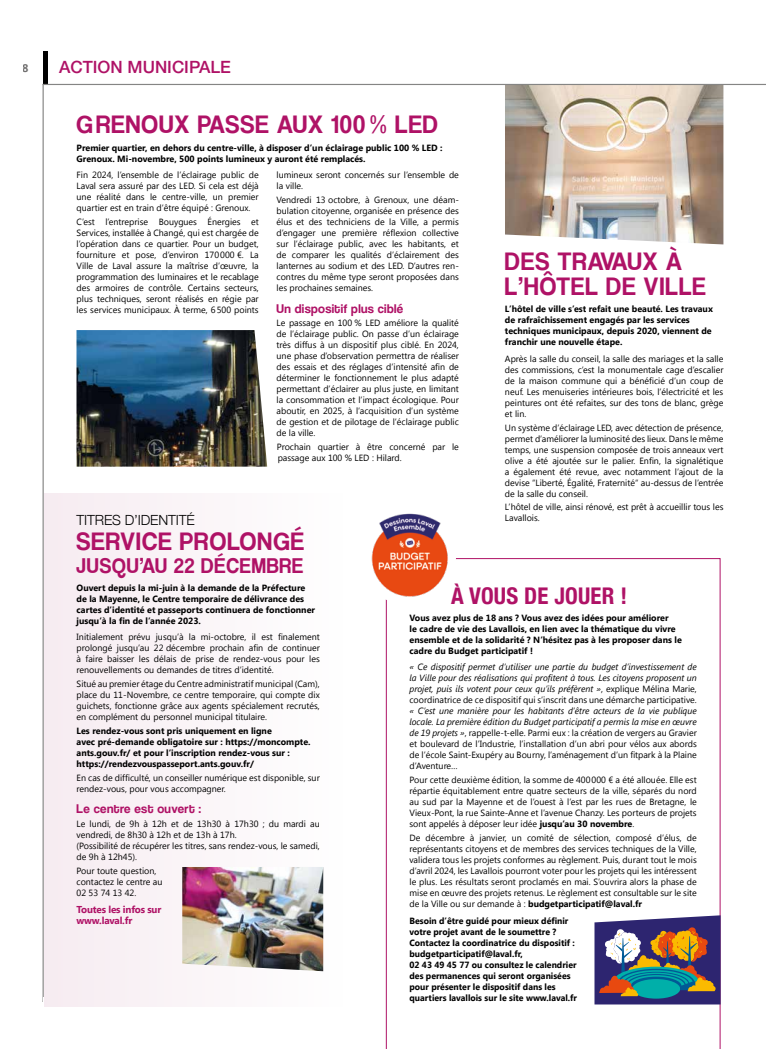
<style>
.page{position:relative;width:766px;height:1049px;background:#fff}
.page>*{position:absolute;margin:0;border:0;box-sizing:border-box;transform-origin:0 0}
.t1{font:26px/25px "Coolvetica Rg";letter-spacing:.05em;color:#af1266;scale:.95 1}
.t2{font:700 condensed 23px "Helvetica Neue";letter-spacing:.01em;color:#af1266}
.t3{font:22px "Coolvetica Rg";letter-spacing:.05em;color:#af1266;scale:.93 1}
.t4{font:500 17px "Helvetica Neue LT Std";color:#af1266}
.t5{font:300 14px "Helvetica Neue";letter-spacing:-.01em;color:#000}
.t6{font:13px "Coolvetica Rg";letter-spacing:.03em;color:#af1266}
.t7{font:700 11px "Segoe UI";color:#706f6f}
.t8{font:700 10px/11px "Segoe UI";letter-spacing:-.02em;color:#af1266}
.t9{font:9px/11px "Segoe UI";color:#000;text-align:justify}
.t10{font:700 9px/11px "Segoe UI";color:#000}
.t11{font:italic 9px/11px "Segoe UI";color:#000;text-align:justify}
.s1{font-style:normal}
.s2{font-style:italic}
.s3{font-weight:700}
</style>
<div class="page">
<img style="left:505px;top:85px;width:218px;height:159px">
<div style="left:43px;top:51px;width:5px;height:34px;background:#000"></div>
<hr style="left:43px;top:84px;width:722px;height:1px;background:#858584">
<hr style="left:43px;top:84px;width:1px;height:918px;background:#858584">
<div style="left:44px;top:493px;width:298px;height:513px;background:#faf4f7"></div>
<svg style="left:386px;top:558px;width:334px;height:491px"></svg>
<img style="left:182px;top:867px;width:141px;height:104px">
<img style="left:76px;top:330px;width:191px;height:137px">
<div style="left:354px;top:501px;width:102px;height:102px;background:#fff;border-radius:50%"></div>
<img style="left:371px;top:513px;width:80px;height:86px">
<svg style="left:594px;top:915px;width:126px;height:89px;background:#666674"></svg>
<p class="t7" style="left:23px;top:60px;width:8px">8</p>
<h3 class="t4" style="left:59px;top:56px;width:173px">ACTION MUNICIPALE</h3>
<h1 class="t1" style="left:77px;top:112px;width:381px">GRENOUX PASSE AUX 100 % LED</h1>
<p class="t10" style="left:77px;top:141px;width:367px">Premier quartier, en dehors du centre-ville, à disposer d’un éclairage public 100 % LED :<br>Grenoux. Mi-novembre, 500 points lumineux y auront été remplacés.</p>
<p class="t9" style="left:77px;top:169px;width:184px">Fin 2024, l’ensemble de l’éclairage public de Laval sera assuré par des LED. Si cela est déjà une réalité dans le centre-ville, un premier quartier est en train d’être équipé : Grenoux.</p>
<p class="t9" style="left:77px;top:216px;width:184px">C’est l’entreprise Bouygues Énergies et Services, installée à Changé, qui est chargée de l’opération dans ce quartier. Pour un budget, fourniture et pose, d’environ 170000 €. La Ville de Laval assure la maîtrise d’œuvre, la programmation des luminaires et le recablage des armoires de contrôle. Certains secteurs, plus techniques, seront réalisés en régie par les services municipaux. À terme, 6500 points</p>
<p class="t9" style="left:276px;top:169px;width:184px">lumineux seront concernés sur l’ensemble de la ville.</p>
<p class="t9" style="left:276px;top:194px;width:184px">Vendredi 13 octobre, à Grenoux, une déam&shy;bulation citoyenne, organisée en présence des élus et des techniciens de la Ville, a permis d’engager une première réflexion collective sur l’éclairage public, avec les habitants, et de comparer les qualités d’éclairement des lanternes au sodium et des LED. D’autres ren&shy;contres du même type seront proposées dans les prochaines semaines.</p>
<h3 class="t6" style="left:276px;top:301px;width:128px">Un dispositif plus ciblé</h3>
<p class="t9" style="left:276px;top:317px;width:184px">Le passage en 100 % LED améliore la qualité de l’éclairage public. On passe d’un éclairage très diffus à un dispositif plus ciblé. En 2024, une phase d’observation permettra de réaliser des essais et des réglages d’intensité afin de déterminer le fonctionnement le plus adapté permettant d’éclairer au plus juste, en limitant la consommation et l’impact écologique. Pour aboutir, en 2025, à l’acquisition d’un système de gestion et de pilotage de l’éclairage public de la ville.</p>
<p class="t9" style="left:277px;top:441px;width:184px">Prochain quartier à être concerné par le passage aux 100 % LED : Hilard.</p>
<h1 class="t1" style="left:505px;top:248px;width:212px">DES TRAVAUX À<br>L’HÔTEL DE VILLE</h1>
<p class="t10" style="left:505px;top:303px;width:209px">L’hôtel de ville s’est refait une beauté. Les travaux de rafraîchissement engagés par les services techniques municipaux, depuis 2020, viennent de franchir une nouvelle étape.</p>
<p class="t9" style="left:505px;top:353px;width:220px">Après la salle du conseil, la salle des mariages et la salle des commissions, c’est la monumentale cage d’escalier de la maison commune qui a bénéficié d’un coup de neuf. Les menuiseries intérieures bois, l’électricité et les peintures ont été refaites, sur des tons de blanc, grège et lin.</p>
<p class="t9" style="left:505px;top:421px;width:220px">Un système d’éclairage LED, avec détection de présence, permet d’améliorer la luminosité des lieux. Dans le même temps, une suspension composée de trois anneaux vert olive a été ajoutée sur le palier. Enfin, la signalétique a également été revue, avec notamment l’ajout de la devise “Liberté, Égalité, Fraternité“ au-dessus de l’entrée de la salle du conseil.</p>
<p class="t9" style="left:505px;top:501px;width:220px">L’hôtel de ville, ainsi rénové, est prêt à accueillir tous les<br>Lavallois.</p>
<h3 class="t5" style="left:77px;top:509px;width:120px">TITRES D’IDENTITÉ</h3>
<h1 class="t1" style="left:77px;top:529px;width:241px">SERVICE PROLONGÉ</h1>
<h3 class="t3" style="left:77px;top:553px;width:245px">JUSQU’AU 22 DÉCEMBRE</h3>
<p class="t10" style="left:77px;top:581px;width:240px">Ouvert depuis la mi-juin à la demande de la Préfecture de la Mayenne, le Centre temporaire de délivrance des cartes d’identité et passeports continuera de fonctionner jusqu’à la fin de l’année 2023.</p>
<p class="t9" style="left:77px;top:631px;width:245px">Initialement prévu jusqu’à la mi-octobre, il est finalement prolongé jusqu’au 22 décembre prochain afin de continuer à faire baisser les délais de prise de rendez-vous pour les renouvellements ou demandes de titres d’identité.</p>
<p class="t9" style="left:77px;top:678px;width:245px">Situé au premier étage du Centre administratif municipal (Cam), place du 11-Novembre, ce centre temporaire, qui compte dix guichets, fonctionne grâce aux agents spécialement recrutés, en complément du personnel municipal titulaire.</p>
<p class="t10" style="left:77px;top:725px;width:235px">Les rendez-vous sont pris uniquement en ligne<br>avec pré-demande obligatoire sur : https://moncompte. ants.gouv.fr/ et pour l’inscription rendez-vous sur : https://rendezvouspasseport.ants.gouv.fr/</p>
<p class="t9" style="left:77px;top:772px;width:245px">En cas de difficulté, un conseiller numérique est disponible, sur rendez-vous, pour vous accompagner.</p>
<h3 class="t6" style="left:77px;top:801px;width:126px">Le centre est ouvert :</h3>
<p class="t9" style="left:77px;top:818px;width:245px;text-align:left">Le lundi, de 9h à 12h et de 13h30 à 17h30 ; du mardi au vendredi, de 8h30 à 12h et de 13h à 17h.<br>(Possibilité de récupérer les titres, sans rendez-vous, le samedi, de 9h à 12h45).</p>
<p class="t9" style="left:77px;top:865px;width:87px;text-align:left">Pour toute question, contactez le centre au<br>02 53 74 13 42.</p>
<p class="t8" style="left:77px;top:903px;width:86px">Toutes les infos sur www.laval.fr</p>
<h2 class="t2" style="left:451px;top:582px;width:177px">À VOUS DE JOUER !</h2>
<p class="t10" style="left:409px;top:611px;width:274px">Vous avez plus de 18 ans ? Vous avez des idées pour améliorer<br>le cadre de vie des Lavallois, en lien avec la thématique du vivre ensemble et de la solidarité ? N’hésitez pas à les proposer dans le cadre du Budget participatif !</p>
<p class="t11" style="left:409px;top:661px;width:289px">« Ce dispositif permet d’utiliser une partie du budget d’investissement de la Ville pour des réalisations qui profitent à tous. Les citoyens proposent un projet, puis ils votent pour ceux qu’ils préfèrent »<span class="s1">, explique Mélina Marie, coordinatrice de ce dispositif qui s’inscrit dans une démarche participative.</span></p>
<p class="t9" style="left:409px;top:705px;width:289px"><span class="s2">« C’est une manière pour les habitants d’être acteurs de la vie publique locale. La première édition du Budget participatif a permis la mise en œuvre de 19 projets »</span>, rappelle-t-elle. Parmi eux : la création de vergers au Gravier et boulevard de l’Industrie, l’installation d’un abri pour vélos aux abords de l’école Saint-Exupéry au Bourny, l’aménagement d’un fitpark à la Plaine d’Aventure…</p>
<p class="t9" style="left:409px;top:774px;width:289px">Pour cette deuxième édition, la somme de 400000 € a été allouée. Elle est répartie équitablement entre quatre secteurs de la ville, séparés du nord au sud par la Mayenne et de l’ouest à l’est par les rues de Bretagne, le Vieux-Pont, la rue Sainte-Anne et l’avenue Chanzy. Les porteurs de projets sont appelés à déposer leur idée <span class="s3">jusqu’au 30 novembre</span>.</p>
<p class="t9" style="left:409px;top:832px;width:289px">De décembre à janvier, un comité de sélection, composé d’élus, de représentants citoyens et de membres des services techniques de la Ville, validera tous les projets conformes au règlement. Puis, durant tout le mois d’avril 2024, les Lavallois pourront voter pour les projets qui les intéressent le plus. Les résultats seront proclamés en mai. S’ouvrira alors la phase de mise en œuvre des projets retenus. Le règlement est consultable sur le site de la Ville ou sur demande à : <span class="s3">budgetparticipatif@laval.fr</span></p>
<p class="t10" style="left:409px;top:914px;width:169px">Besoin d’être guidé pour mieux définir votre projet avant de le soumettre ?<br>Contactez la coordinatrice du dispositif : budgetparticipatif@laval.fr,<br>02 43 49 45 77 ou consultez le calendrier des permanences qui seront organisées pour présenter le dispositif dans les quartiers lavallois sur le site www.laval.fr</p>
</div>
